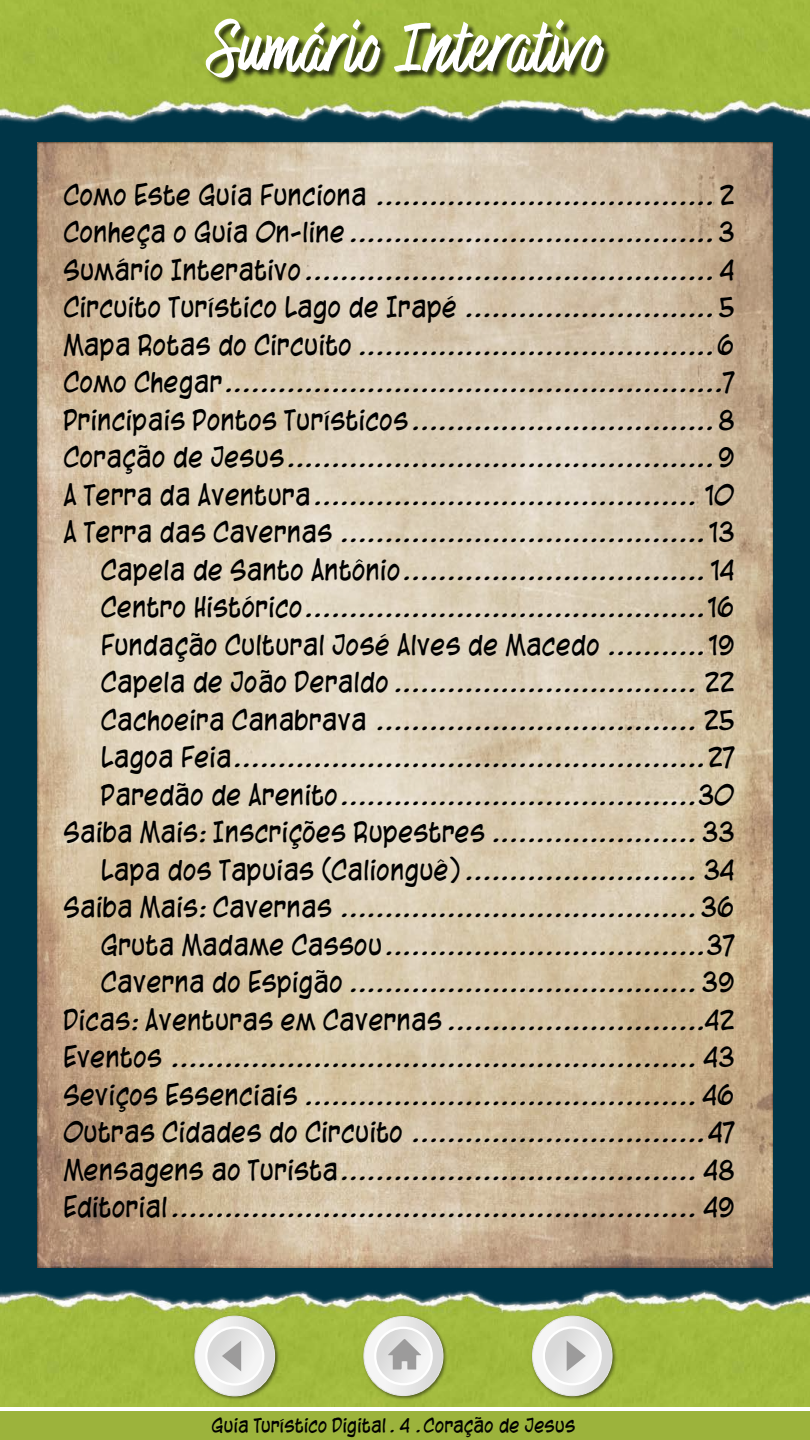
<style>
.page{position:relative;width:810px;height:1440px;background:#fff}
.page>*{position:absolute;margin:0;border:0;box-sizing:border-box;transform-origin:0 0}
.t1{font:63.75px "Highest Praise";letter-spacing:.025em;color:#fff}
.t2{font:27px/37.5px "Blambot Casual";color:#000;text-align:right}
.t3{font:18.75px "Blambot Casual";letter-spacing:-.005em;color:#000}
</style>
<div class="page">
<div style="left:0;top:97px;width:810px;height:1215px;background:#003547"></div>
<div style="left:0;top:1411px;width:810px;height:29px;background:#9cb33c"></div>
<img style="left:0;top:1290px;width:810px;height:117px">
<img style="left:0;top:0;width:810px;height:123px">
<img style="left:361px;top:1313px;width:88px;height:89px">
<svg style="left:364px;top:1316px;width:79px;height:80px"></svg>
<div style="left:364px;top:1316px;width:79px;height:80px;border:1px solid #e6e6e6;border-radius:50%"></div>
<svg style="left:375px;top:1328px;width:57px;height:56px"></svg>
<div style="left:374px;top:1327px;width:59px;height:58px;border:2px solid #fff;border-radius:50%"></div>
<svg style="left:388px;top:1339px;width:33px;height:31px"></svg>
<img style="left:530px;top:1313px;width:88px;height:89px">
<svg style="left:532px;top:1316px;width:80px;height:80px"></svg>
<div style="left:532px;top:1316px;width:80px;height:80px;border:1px solid #e6e6e6;border-radius:50%"></div>
<svg style="left:544px;top:1328px;width:57px;height:56px"></svg>
<div style="left:543px;top:1326px;width:59px;height:59px;border:2px solid #fff;border-radius:50%"></div>
<svg style="left:567px;top:1341px;width:19px;height:30px"></svg>
<img style="left:192px;top:1313px;width:88px;height:89px">
<svg style="left:195px;top:1316px;width:80px;height:80px"></svg>
<div style="left:195px;top:1316px;width:80px;height:80px;border:1px solid #e6e6e6;border-radius:50%"></div>
<svg style="left:206px;top:1328px;width:57px;height:56px"></svg>
<div style="left:205px;top:1326px;width:59px;height:60px;border:2px solid #fff;border-radius:50%"></div>
<svg style="left:222px;top:1341px;width:19px;height:30px"></svg>
<div style="left:206px;top:19px;width:406px;height:67px;background:#000;opacity:.75"></div>
<img style="left:38px;top:142px;width:734px;height:1126px">
<h1 class="t1" style="left:207px;top:5px;width:397px">Sumário Interativo</h1>
<p class="t2" style="left:63px;top:176px;width:673px">Como Este Guia Funciona ...................................... 2<br>Conheça o Guia On-line......................................... 3<br>Sumário Interativo.............................................. 4<br>Circuito Turístico Lago de Irapé ............................ 5<br>Mapa Rotas do Circuito ........................................6<br>Como Chegar........................................................7<br>Principais Pontos Turísticos.................................. 8<br>Coração de Jesus................................................ 9<br>A Terra da Aventura........................................... 10<br>A Terra das Cavernas .........................................13<br>Capela de Santo Antônio.................................. 14<br>Centro Histórico.............................................16<br>Fundação Cultural José Alves de Macedo ...........19<br>Capela de João Deraldo .................................. 22<br>Cachoeira Canabrava .................................... 25<br>Lagoa Feia.....................................................27<br>Paredão de Arenito........................................30<br>Saiba Mais: Inscrições Rupestres ....................... 33<br>Lapa dos Tapuias (Calionguê) .......................... 34<br>Saiba Mais: Cavernas ........................................ 36<br>Gruta Madame Cassou....................................37<br>Caverna do Espigão ....................................... 39<br>Dicas: Aventuras em Cavernas .............................42<br>Eventos ........................................................... 43<br>Seviços Essenciais ............................................ 46<br>Outras Cidades do Circuito .................................47<br>Mensagens ao Turista........................................ 48<br>Editorial........................................................... 49</p>
<p class="t3" style="left:211px;top:1414px;width:365px">Guia Turístico Digital . 4 . Coração de Jesus</p>
</div>
